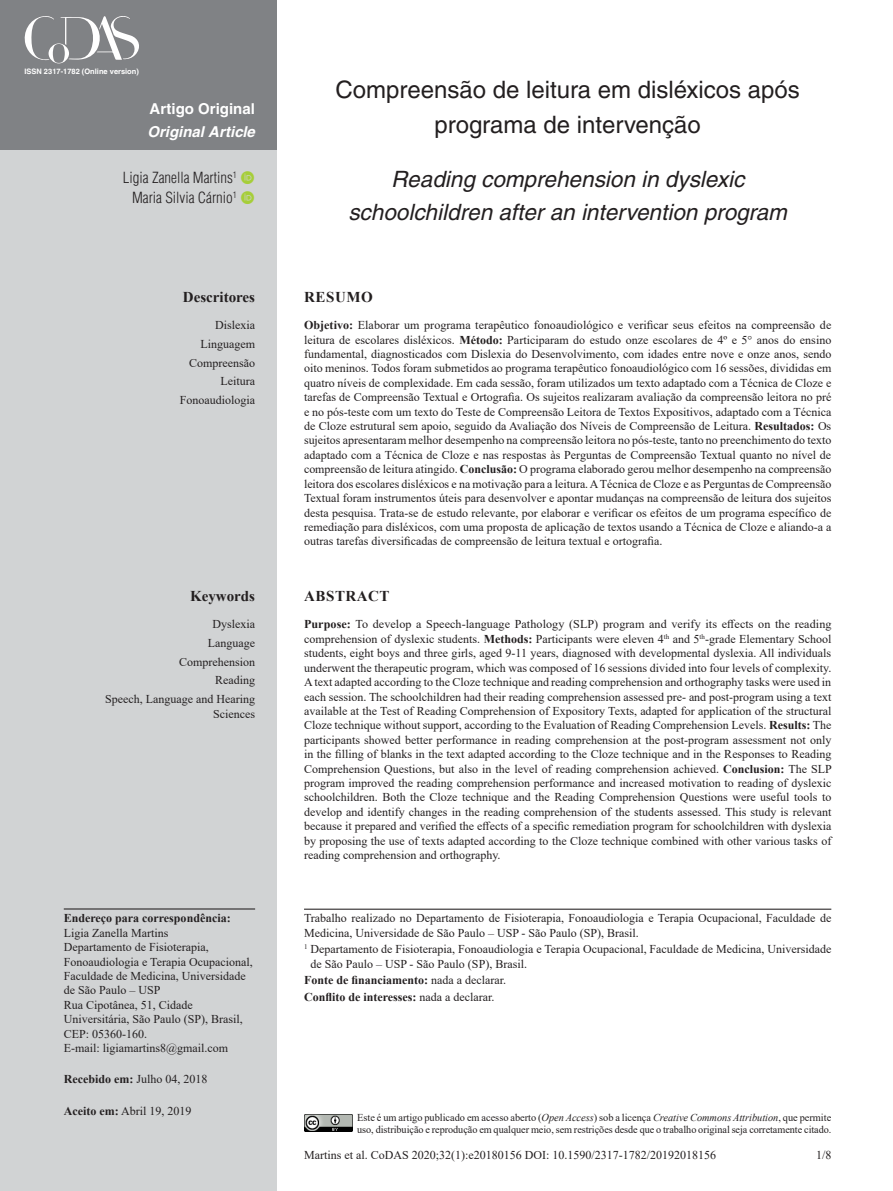
<style>
.page{position:relative;width:893px;height:1191px;background:#fff}
.page>*{position:absolute;margin:0;border:0;box-sizing:border-box;transform-origin:0 0}
.ArticleTitle{font:24px/34.5px "Helvetica";color:#231f20;text-align:center}
.ArticleTitle-Trans1{font:italic 22.5px/33px "Helvetica";color:#231f20;text-align:center}
.Authors{font:300 condensed 15px "Helvetica";color:#231f20}
.t1{font:italic 700 15px "Helvetica";color:#fff}
.t2{font:700 15px "Helvetica";color:#fff}
.KeywordsTitle{font:700 15px "Times New Roman";color:#231f20}
.KeywordsTitle-Trans1{font:700 15px "Times New Roman";color:#231f20}
.AbstractTitle-Trans1{font:700 15px "Times New Roman";letter-spacing:.035em;color:#231f20}
.AbstractTitle{font:700 15px "Times New Roman";letter-spacing:.035em;color:#231f20}
.Abstract-Trans1{font:12px/14.4px "Times New Roman";color:#231f20;text-align:justify}
.Abstract{font:12px/14.4px "Times New Roman";color:#231f20;text-align:justify}
.Correspondence{font:12px/14.4px "Times New Roman";color:#231f20}
.fnArticleOther{font:12px/14.4px "Times New Roman";color:#231f20}
.Affiliations{font:12px/14.4px "Times New Roman";color:#231f20}
.Keywords-Trans1{font:12px/14.4px "Times New Roman";color:#231f20;text-align:right}
.Keywords{font:12px "Times New Roman";color:#231f20}
.History{font:12px "Times New Roman";color:#231f20}
.fnSupported-by{font:700 12px "Times New Roman";color:#231f20}
.fnConflict{font:700 12px "Times New Roman";color:#231f20}
.pubNameFooter{font:10.5px/12.6px "Times New Roman";letter-spacing:-.005em;color:#231f20}
.t3{font:700 7.5px "Helvetica";color:#fff}
.s1{font-weight:700}
.s2{font-weight:400}
.s3{font-style:italic}
</style>
<div class="page">
<div style="left:0;top:149px;width:276px;height:1042px;background:#d1d3d4"></div>
<div style="left:0;top:0;width:276px;height:149px;background:#808285"></div>
<img style="left:304px;top:1114px;width:48px;height:17px">
<svg style="left:24px;top:16px;width:115px;height:48px"></svg>
<hr style="left:64px;top:908px;width:191px;height:1px;background:#231f20">
<hr style="left:304px;top:908px;width:527px;height:1px;background:#231f20">
<p class="t3" style="left:24px;top:66px;width:116px">ISSN 2317-1782 (Online version)</p>
<p class="t2" style="left:150px;top:100px;width:107px">Artigo Original</p>
<p class="t1" style="left:147px;top:122px;width:109px">Original Article</p>
<p class="Authors" style="left:123px;top:168px;width:115px">Ligia Zanella Martins<sup>1</sup></p>
<p class="Authors" style="left:132px;top:188px;width:106px">Maria Silvia Cárnio<sup>1</sup></p>
<p class="KeywordsTitle" style="left:183px;top:286px;width:74px">Descritores</p>
<p class="Keywords" style="left:215px;top:317px;width:41px">Dislexia</p>
<p class="Keywords" style="left:200px;top:335px;width:56px">Linguagem</p>
<p class="Keywords" style="left:189px;top:354px;width:67px">Compreensão</p>
<p class="Keywords" style="left:220px;top:373px;width:36px">Leitura</p>
<p class="Keywords" style="left:180px;top:391px;width:77px">Fonoaudiologia</p>
<p class="KeywordsTitle-Trans1" style="left:190px;top:585px;width:66px">Keywords</p>
<p class="Keywords-Trans1" style="left:212px;top:617px;width:44px">Dyslexia</p>
<p class="Keywords-Trans1" style="left:208px;top:635px;width:49px">Language</p>
<p class="Keywords-Trans1" style="left:179px;top:654px;width:77px">Comprehension</p>
<p class="Keywords-Trans1" style="left:215px;top:673px;width:41px">Reading</p>
<p class="Keywords-Trans1" style="left:105px;top:691px;width:151px">Speech, Language and Hearing<br>Sciences</p>
<p class="Correspondence" style="left:64px;top:910px;width:190px"><span class="s1">Endereço para correspondência:<br></span>Ligia Zanella Martins<br>Departamento de Fisioterapia,<br>Fonoaudiologia e Terapia Ocupacional,<br>Faculdade de Medicina, Universidade de São Paulo – USP<br>Rua Cipotânea, 51, Cidade<br>Universitária, São Paulo (SP), Brasil,<br>CEP: 05360-160.<br>E-mail: ligiamartins8@gmail.com</p>
<p class="History" style="left:64px;top:1070px;width:145px"><span class="s1">Recebido em:</span> Julho 04, 2018</p>
<p class="History" style="left:64px;top:1102px;width:129px"><span class="s1">Aceito em:</span> Abril 19, 2019</p>
<p class="ArticleTitle" style="left:335px;top:72px;width:466px">Compreensão de leitura em disléxicos após programa de intervenção</p>
<p class="ArticleTitle-Trans1" style="left:348px;top:162px;width:440px">Reading comprehension in dyslexic schoolchildren after an intervention program</p>
<p class="AbstractTitle" style="left:304px;top:286px;width:70px">RESUMO</p>
<p class="Abstract" style="left:304px;top:318px;width:529px"><span class="s1">Objetivo:</span> Elaborar um programa terapêutico fonoaudiológico e verificar seus efeitos na compreensão de leitura de escolares disléxicos. <span class="s1">Método:</span> Participaram do estudo onze escolares de 4º e 5° anos do ensino fundamental, diagnosticados com Dislexia do Desenvolvimento, com idades entre nove e onze anos, sendo oito meninos. Todos foram submetidos ao programa terapêutico fonoaudiológico com 16 sessões, divididas em quatro níveis de complexidade. Em cada sessão, foram utilizados um texto adaptado com a Técnica de Cloze e tarefas de Compreensão Textual e Ortografia. Os sujeitos realizaram avaliação da compreensão leitora no pré e no pós‑teste com um texto do Teste de Compreensão Leitora de Textos Expositivos, adaptado com a Técnica de Cloze estrutural sem apoio, seguido da Avaliação dos Níveis de Compreensão de Leitura. <span class="s1">Resultados:</span> Os sujeitos apresentaram melhor desempenho na compreensão leitora no pós-teste, tanto no preenchimento do texto adaptado com a Técnica de Cloze e nas respostas às Perguntas de Compreensão Textual quanto no nível de compreensão de leitura atingido. <span class="s1">Conclusão:</span> O programa elaborado gerou melhor desempenho na compreensão leitora dos escolares disléxicos e na motivação para a leitura. A Técnica de Cloze e as Perguntas de Compreensão Textual foram instrumentos úteis para desenvolver e apontar mudanças na compreensão de leitura dos sujeitos desta pesquisa. Trata-se de estudo relevante, por elaborar e verificar os efeitos de um programa específico de remediação para disléxicos, com uma proposta de aplicação de textos usando a Técnica de Cloze e aliando-a a outras tarefas diversificadas de compreensão de leitura textual e ortografia.</p>
<p class="AbstractTitle-Trans1" style="left:304px;top:585px;width:87px">ABSTRACT</p>
<p class="Abstract-Trans1" style="left:304px;top:617px;width:529px"><span class="s1">Purpose:</span> To develop a Speech-language Pathology (SLP) program and verify its effects on the reading comprehension of dyslexic students. <span class="s1">Methods:</span> Participants were eleven 4<sup>th</sup> and 5<sup>th</sup>-grade Elementary School students, eight boys and three girls, aged 9-11 years, diagnosed with developmental dyslexia. All individuals underwent the therapeutic program, which was composed of 16 sessions divided into four levels of complexity.<br>A text adapted according to the Cloze technique and reading comprehension and orthography tasks were used in each session. The schoolchildren had their reading comprehension assessed pre- and post-program using a text available at the Test of Reading Comprehension of Expository Texts, adapted for application of the structural Cloze technique without support, according to the Evaluation of Reading Comprehension Levels. <span class="s1">Results:</span> The participants showed better performance in reading comprehension at the post-program assessment not only in the filling of blanks in the text adapted according to the Cloze technique and in the Responses to Reading Comprehension Questions, but also in the level of reading comprehension achieved. <span class="s1">Conclusion:</span> The SLP program improved the reading comprehension performance and increased motivation to reading of dyslexic schoolchildren. Both the Cloze technique and the Reading Comprehension Questions were useful tools to develop and identify changes in the reading comprehension of the students assessed. This study is relevant because it prepared and verified the effects of a specific remediation program for schoolchildren with dyslexia by proposing the use of texts adapted according to the Cloze technique combined with other various tasks of reading comprehension and orthography.</p>
<p class="fnArticleOther" style="left:304px;top:911px;width:529px">Trabalho realizado no Departamento de Fisioterapia, Fonoaudiologia e Terapia Ocupacional, Faculdade de<br>Medicina, Universidade de São Paulo – USP - São Paulo (SP), Brasil.</p>
<p class="Affiliations" style="left:310px;top:941px;width:522px;text-indent:-6px"><sup>1</sup> Departamento de Fisioterapia, Fonoaudiologia e Terapia Ocupacional, Faculdade de Medicina, Universidade de São Paulo – USP - São Paulo (SP), Brasil.</p>
<p class="fnSupported-by" style="left:304px;top:971px;width:203px">Fonte de financiamento: <span class="s2">nada a declarar.</span></p>
<p class="fnConflict" style="left:304px;top:988px;width:192px">Conflito de interesses: <span class="s2">nada a declarar.</span></p>
<p class="pubNameFooter" style="left:357px;top:1110px;width:476px">Este é um artigo publicado em acesso aberto (<span class="s3">Open Access</span>) sob a licença <span class="s3">Creative Commons Attribution</span>, que permite uso, distribuição e reprodução em qualquer meio, sem restrições desde que o trabalho original seja corretamente citado.</p>
<p class="Abstract-Trans1" style="left:304px;top:1147px;width:413px">Martins et al. CoDAS 2020;32(1):e20180156 DOI: 10.1590/2317-1782/20192018156</p>
<p class="Abstract-Trans1" style="left:816px;top:1147px;width:17px">1/8</p>
</div>
